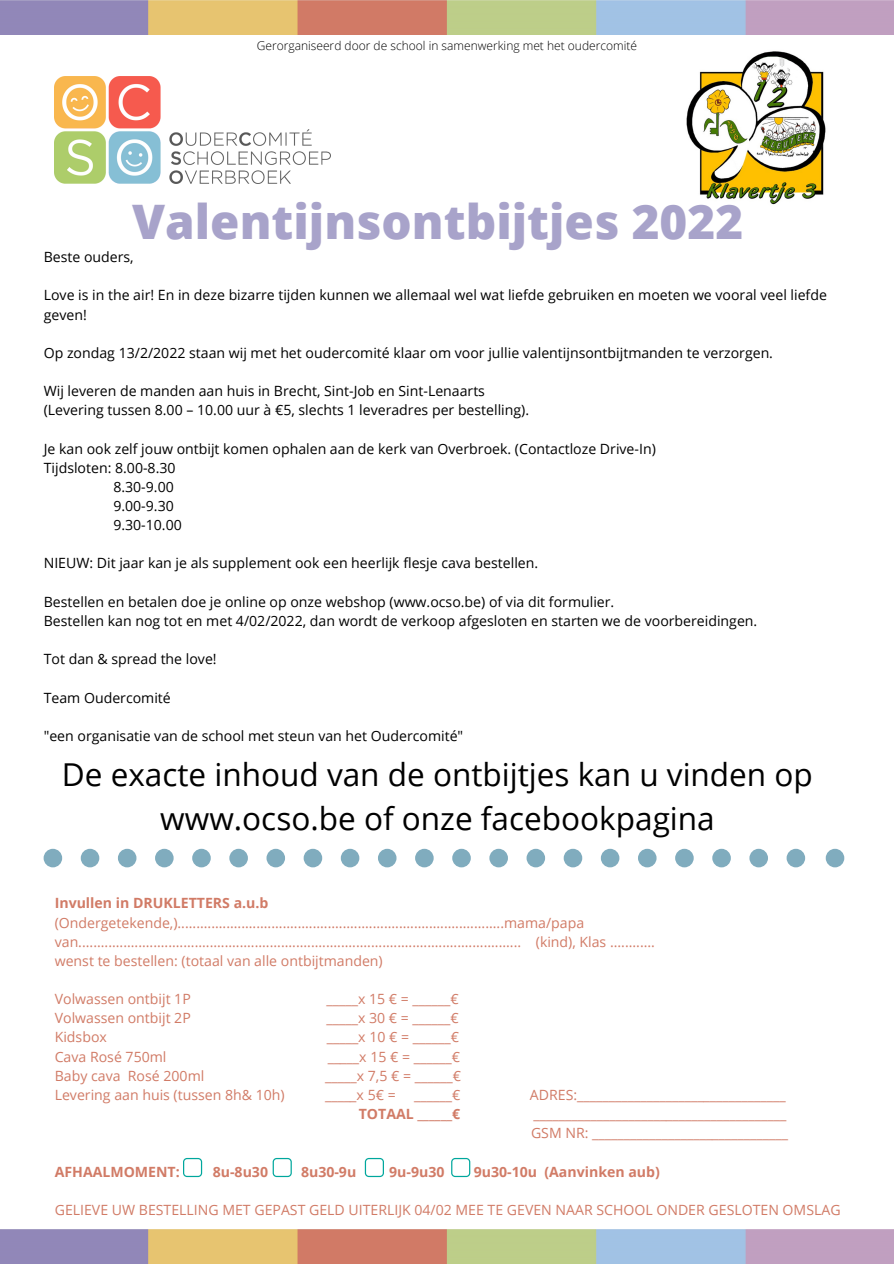
<style>
.page{position:relative;width:894px;height:1264px;background:#fff}
.page>*{position:absolute;margin:0;border:0;box-sizing:border-box;transform-origin:0 0}
.t1{font:800 47.55px "Open Sans";color:#a8a3ca}
.t2{font:31.5px/44px "Open Sans";color:#000;text-align:center}
.t3{font:14.1px/19.2px "Open Sans";color:#000}
.t4{font:14.1px/19.2px "Open Sans";color:#d17b66}
.t5{font:700 14.1px "Open Sans";color:#d17b66}
.t6{font:300 12px "Open Sans";color:#000}
</style>
<div class="page">
<img style="left:0;top:0;width:893px;height:35px">
<img style="left:0;top:1229px;width:893px;height:34px">
<img style="left:55px;top:76px;width:276px;height:107px">
<img style="left:686px;top:51px;width:140px;height:154px">
<svg style="left:44px;top:848px;width:760px;height:19px"></svg>
<svg style="left:825px;top:848px;width:20px;height:19px"></svg>
<svg style="left:183px;top:1157px;width:19px;height:20px"></svg>
<svg style="left:272px;top:1157px;width:20px;height:20px"></svg>
<svg style="left:365px;top:1157px;width:19px;height:20px"></svg>
<svg style="left:451px;top:1157px;width:19px;height:20px"></svg>
<p class="t6" style="left:257px;top:37px;width:381px">Gerorganiseerd door de school in samenwerking met het oudercomité</p>
<p class="t1" style="left:132px;top:188px;width:612px">Valentijnsontbijtjes 2022</p>
<p class="t3" style="left:44px;top:247px;width:91px">Beste ouders,</p>
<p class="t3" style="left:44px;top:285px;width:784px">Love is in the air! En in deze bizarre tijden kunnen we allemaal wel wat liefde gebruiken en moeten we vooral veel liefde geven!</p>
<p class="t3" style="left:44px;top:343px;width:730px">Op zondag 13/2/2022 staan wij met het oudercomité klaar om voor jullie valentijnsontbijtmanden te verzorgen.</p>
<p class="t3" style="left:44px;top:381px;width:442px">Wij leveren de manden aan huis in Brecht, Sint-Job en Sint-Lenaarts</p>
<p class="t3" style="left:44px;top:400px;width:487px">(Levering tussen 8.00 – 10.00 uur à €5, slechts 1 leveradres per bestelling).</p>
<p class="t3" style="left:44px;top:438px;width:613px">Je kan ook zelf jouw ontbijt komen ophalen aan de kerk van Overbroek. (Contactloze Drive-In)</p>
<p class="t3" style="left:44px;top:457px;width:133px">Tijdsloten: 8.00-8.30</p>
<p class="t3" style="left:113px;top:477px;width:62px">8.30-9.00</p>
<p class="t3" style="left:113px;top:496px;width:62px">9.00-9.30</p>
<p class="t3" style="left:113px;top:515px;width:70px">9.30-10.00</p>
<p class="t3" style="left:44px;top:553px;width:496px">NIEUW: Dit jaar kan je als supplement ook een heerlijk flesje cava bestellen.</p>
<p class="t3" style="left:44px;top:591px;width:572px">Bestellen en betalen doe je online op onze webshop (www.ocso.be) of via dit formulier.</p>
<p class="t3" style="left:44px;top:611px;width:714px">Bestellen kan nog tot en met 4/02/2022, dan wordt de verkoop afgesloten en starten we de voorbereidingen.</p>
<p class="t3" style="left:44px;top:649px;width:174px">Tot dan &amp; spread the love!</p>
<p class="t3" style="left:44px;top:687px;width:129px">Team Oudercomité</p>
<p class="t3" style="left:44px;top:725px;width:421px">"een organisatie van de school met steun van het Oudercomité"</p>
<p class="t2" style="left:62px;top:751px;width:752px">De exacte inhoud van de ontbijtjes kan u vinden op www.ocso.be of onze facebookpagina</p>
<p class="t5" style="left:55px;top:893px;width:215px">Invullen in DRUKLETTERS a.u.b</p>
<p class="t4" style="left:55px;top:912px;width:601px">(Ondergetekende,).......................................................................................mama/papa van...................................................................................................................... (kind), Klas ............</p>
<p class="t4" style="left:55px;top:950px;width:329px">wenst te bestellen: (totaal van alle ontbijtmanden)</p>
<p class="t4" style="left:55px;top:989px;width:138px">Volwassen ontbijt 1P</p>
<p class="t4" style="left:326px;top:989px;width:134px">_____x 15 € = ______€</p>
<p class="t4" style="left:55px;top:1008px;width:138px">Volwassen ontbijt 2P</p>
<p class="t4" style="left:326px;top:1008px;width:134px">_____x 30 € = ______€</p>
<p class="t4" style="left:55px;top:1027px;width:54px">Kidsbox</p>
<p class="t4" style="left:326px;top:1027px;width:134px">_____x 10 € = ______€</p>
<p class="t4" style="left:55px;top:1046px;width:113px">Cava Rosé 750ml</p>
<p class="t4" style="left:327px;top:1046px;width:134px">_____x 15 € = ______€</p>
<p class="t4" style="left:55px;top:1065px;width:151px">Baby cava Rosé 200ml</p>
<p class="t4" style="left:325px;top:1065px;width:137px">_____x 7,5 € = ______€</p>
<p class="t4" style="left:55px;top:1084px;width:231px">Levering aan huis (tussen 8h&amp; 10h)</p>
<p class="t4" style="left:325px;top:1084px;width:72px">_____x 5€ =</p>
<p class="t4" style="left:414px;top:1084px;width:48px">______€</p>
<p class="t4" style="left:530px;top:1084px;width:257px">ADRES:_________________________________</p>
<p class="t5" style="left:359px;top:1103px;width:103px">TOTAAL ______€</p>
<p class="t4" style="left:533px;top:1103px;width:254px">________________________________________</p>
<p class="t4" style="left:531px;top:1123px;width:258px">GSM NR: _______________________________</p>
<p class="t5" style="left:55px;top:1161px;width:126px">AFHAALMOMENT:</p>
<p class="t5" style="left:213px;top:1161px;width:57px">8u-8u30</p>
<p class="t5" style="left:301px;top:1161px;width:57px">8u30-9u</p>
<p class="t5" style="left:389px;top:1161px;width:57px">9u-9u30</p>
<p class="t5" style="left:473px;top:1161px;width:187px">9u30-10u (Aanvinken aub)</p>
<p class="t4" style="left:55px;top:1199px;width:787px">GELIEVE UW BESTELLING MET GEPAST GELD UITERLIJK 04/02 MEE TE GEVEN NAAR SCHOOL ONDER GESLOTEN OMSLAG</p>
</div>
